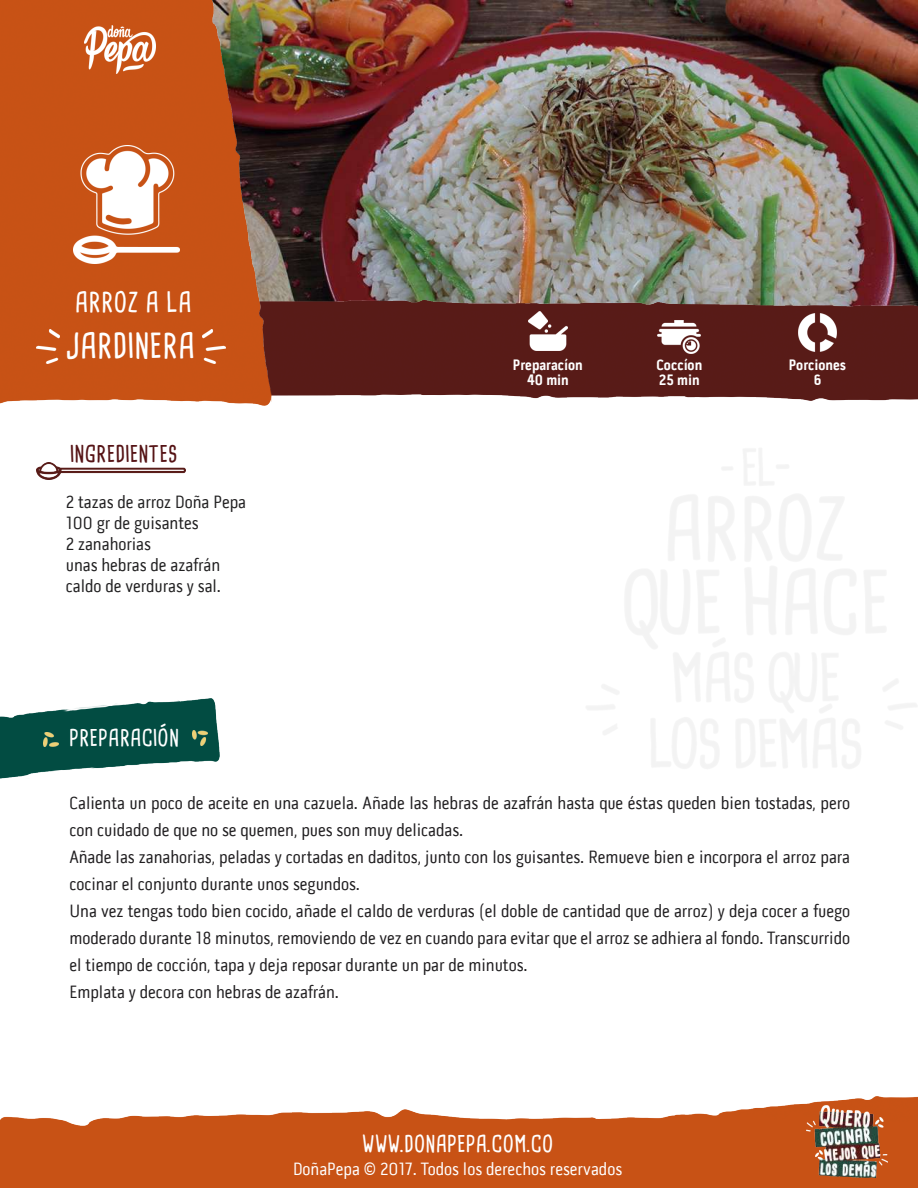
<style>
.page{position:relative;width:918px;height:1188px;background:#fff}
.page>*{position:absolute;margin:0;border:0;box-sizing:border-box;transform-origin:0 0}
.t1{font:700 33.6px "Cardenio Modern";color:#fff}
.t2{font:700 27px "Cardenio Modern";color:#fff}
.t3{font:700 22.5px "Cardenio Modern";color:#fff}
.t4{font:700 22.5px "Cardenio Modern";color:#551315}
.t5{font:18px/27px "Pill Gothic 300 mg";color:#201e20}
.t6{font:18px/21px "Pill Gothic 300 mg";color:#212021}
.t7{font:18px "Pill Gothic 300 mg";color:#fff}
.t8{font:700 15.3px/15px "Pill Gothic 300 mg";color:#fff;text-align:center}
</style>
<div class="page">
<img style="left:271px;top:0;width:647px;height:300px">
<img style="left:271px;top:300px;width:647px;height:102px">
<img style="left:0;top:0;width:271px;height:406px">
<img style="left:202px;top:330px;width:23px;height:33px">
<img style="left:36px;top:330px;width:23px;height:33px">
<img style="left:84px;top:26px;width:72px;height:47px">
<img style="left:0;top:1096px;width:918px;height:92px">
<img style="left:806px;top:1105px;width:82px;height:73px">
<img style="left:36px;top:463px;width:149px;height:16px">
<img style="left:0;top:698px;width:220px;height:81px">
<img style="left:193px;top:730px;width:14px;height:16px">
<img style="left:43px;top:733px;width:15px;height:14px">
<img style="left:528px;top:312px;width:39px;height:39px">
<img style="left:799px;top:314px;width:38px;height:38px">
<img style="left:658px;top:320px;width:43px;height:33px">
<img style="left:74px;top:146px;width:106px;height:118px">
<h2 class="t2" style="left:75px;top:284px;width:119px">ARROZ A LA</h2>
<h1 class="t1" style="left:66px;top:323px;width:131px">JARDINERA</h1>
<p class="t4" style="left:70px;top:438px;width:109px">INGREDIENTES</p>
<p class="t6" style="left:66px;top:491px;width:182px">2 tazas de arroz Doña Pepa<br>100 gr de guisantes<br>2 zanahorias<br>unas hebras de azafrán caldo de verduras y sal.</p>
<p class="t3" style="left:69px;top:722px;width:112px">PREPARACIÓN</p>
<p class="t8" style="left:513px;top:357px;width:71px">Preparacíon<br>40 min</p>
<p class="t8" style="left:656px;top:357px;width:47px;text-align:left">Coccíon<br>25 min</p>
<p class="t8" style="left:789px;top:357px;width:59px">Porciones<br>6</p>
<p class="t5" style="left:69px;top:789px;width:782px">Calienta un poco de aceite en una cazuela. Añade las hebras de azafrán hasta que éstas queden bien tostadas, pero con cuidado de que no se quemen, pues son muy delicadas.<br>Añade las zanahorias, peladas y cortadas en daditos, junto con los guisantes. Remueve bien e incorpora el arroz para cocinar el conjunto durante unos segundos.<br>Una vez tengas todo bien cocido, añade el caldo de verduras (el doble de cantidad que de arroz) y deja cocer a fuego moderado durante 18 minutos, removiendo de vez en cuando para evitar que el arroz se adhiera al fondo. Transcurrido el tiempo de cocción, tapa y deja reposar durante un par de minutos.<br>Emplata y decora con hebras de azafrán.</p>
<p class="t3" style="left:362px;top:1129px;width:193px">WWW.DONAPEPA.COM.CO</p>
<p class="t7" style="left:293px;top:1158px;width:331px">DoñaPepa © 2017. Todos los derechos reservados</p>
</div>
